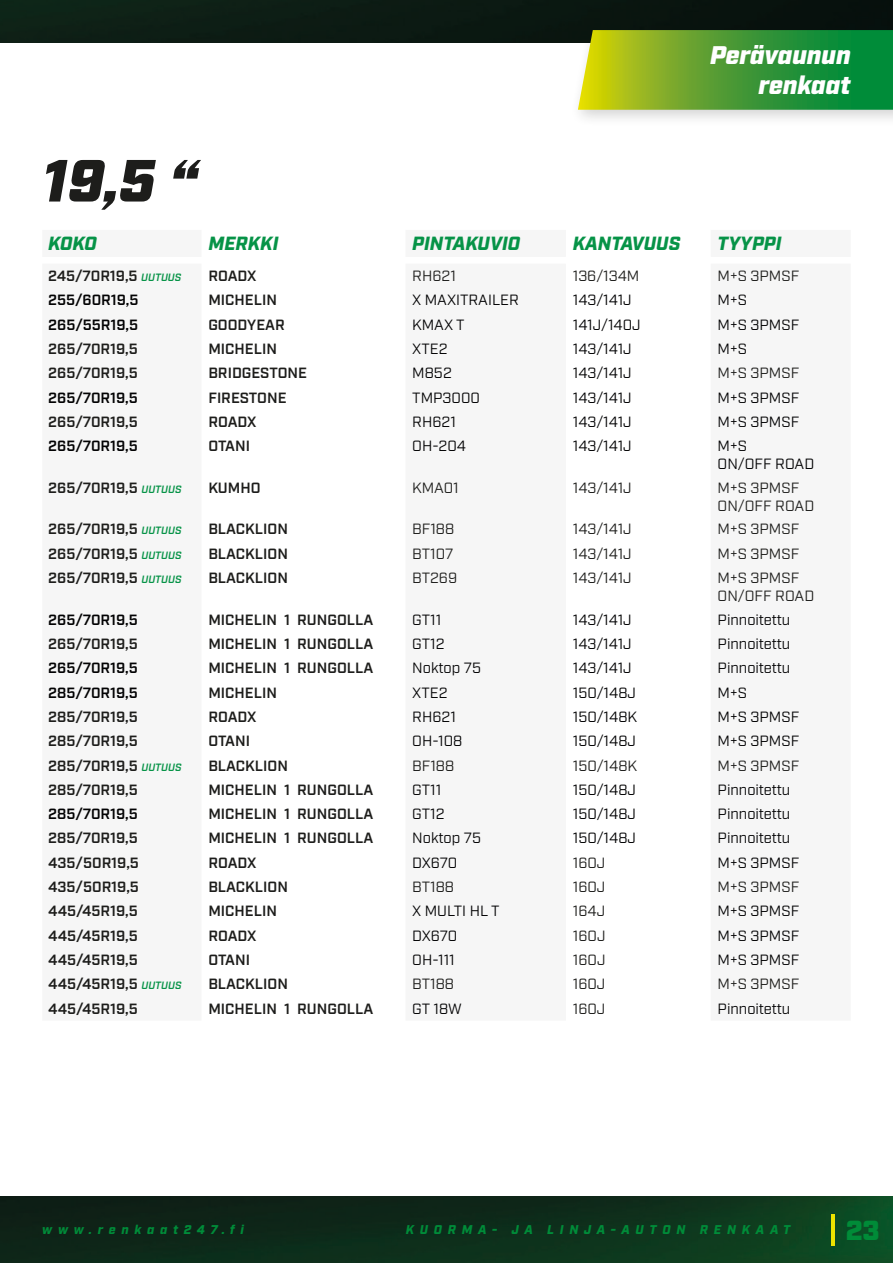
<style>
.page{position:relative;width:893px;height:1263px;background:#fff}
.page>*{position:absolute;margin:0;border:0;box-sizing:border-box;transform-origin:0 0}
.t1{font:italic 900 59.4px "Industry";color:#1d1d1b}
.t2{font:900 27.6px "Industry";color:#008b38}
.t3{font:italic 900 25.5px "Industry";color:#fff}
.t4{font:italic 900 19.05px "Industry";color:#069347}
.t5{font:600 14.85px "Industry";color:#1d1d1b}
.t6{font:14.85px/17.9px "Industry";color:#020203}
.t7{font:14.85px/17.9px "Industry";color:#1d1d1b}
.t8{font:600 14.85px "Industry";color:#020203}
.t9{font:italic 900 12.75px "Industry";letter-spacing:.45em;color:#008c39}
.s1{font-style:italic;font-size:10.65px;color:#069347}
</style>
<div class="page">
<img style="left:0;top:1197px;width:893px;height:66px">
<img style="left:0;top:0;width:893px;height:42px">
<div style="left:570px;top:22px;width:323px;height:105px;background:#1d1d1b;opacity:.2"></div>
<svg style="left:578px;top:30px;width:315px;height:80px;background:#54a131"></svg>
<hr style="left:831px;top:1214px;width:3px;height:32px;background:#ece300">
<p class="t1" style="left:42px;top:145px;width:157px">19,5 “</p>
<p class="t3" style="left:710px;top:39px;width:142px">Perävaunun</p>
<p class="t3" style="left:759px;top:70px;width:94px">renkaat</p>
<p class="t4" style="left:48px;top:232px;width:50px">KOKO</p>
<p class="t4" style="left:208px;top:232px;width:72px">MERKKI</p>
<p class="t4" style="left:412px;top:232px;width:109px">PINTAKUVIO</p>
<p class="t4" style="left:573px;top:232px;width:109px">KANTAVUUS</p>
<p class="t4" style="left:718px;top:232px;width:65px">TYYPPI</p>
<p class="t5" style="left:48px;top:267px;width:135px">245/70R19,5 <span class="s1">UUTUUS</span></p>
<p class="t5" style="left:208px;top:267px;width:50px">ROADX</p>
<p class="t7" style="left:412px;top:267px;width:45px">RH621</p>
<p class="t7" style="left:573px;top:267px;width:68px">136/134M</p>
<p class="t7" style="left:718px;top:267px;width:83px">M+S 3PMSF</p>
<p class="t8" style="left:48px;top:291px;width:92px">255/60R19,5</p>
<p class="t5" style="left:208px;top:291px;width:70px">MICHELIN</p>
<p class="t6" style="left:412px;top:292px;width:108px">X MAXITRAILER</p>
<p class="t6" style="left:573px;top:292px;width:60px">143/141J</p>
<p class="t6" style="left:718px;top:292px;width:31px">M+S</p>
<p class="t8" style="left:48px;top:316px;width:91px">265/55R19,5</p>
<p class="t5" style="left:208px;top:316px;width:78px">GOODYEAR</p>
<p class="t6" style="left:412px;top:316px;width:54px">KMAX T</p>
<p class="t6" style="left:573px;top:316px;width:69px">141J/140J</p>
<p class="t6" style="left:718px;top:316px;width:83px">M+S 3PMSF</p>
<p class="t5" style="left:48px;top:340px;width:91px">265/70R19,5</p>
<p class="t5" style="left:208px;top:340px;width:70px">MICHELIN</p>
<p class="t6" style="left:412px;top:340px;width:37px">XTE2</p>
<p class="t6" style="left:573px;top:340px;width:60px">143/141J</p>
<p class="t6" style="left:718px;top:340px;width:31px">M+S</p>
<p class="t5" style="left:48px;top:364px;width:91px">265/70R19,5</p>
<p class="t5" style="left:208px;top:364px;width:100px">BRIDGESTONE</p>
<p class="t6" style="left:412px;top:364px;width:41px">M852</p>
<p class="t6" style="left:573px;top:364px;width:60px">143/141J</p>
<p class="t7" style="left:718px;top:364px;width:83px">M+S 3PMSF</p>
<p class="t8" style="left:48px;top:389px;width:91px">265/70R19,5</p>
<p class="t5" style="left:208px;top:389px;width:80px">FIRESTONE</p>
<p class="t6" style="left:412px;top:389px;width:69px">TMP3000</p>
<p class="t6" style="left:573px;top:389px;width:60px">143/141J</p>
<p class="t6" style="left:718px;top:389px;width:83px">M+S 3PMSF</p>
<p class="t5" style="left:48px;top:413px;width:91px">265/70R19,5</p>
<p class="t5" style="left:208px;top:413px;width:50px">ROADX</p>
<p class="t6" style="left:412px;top:413px;width:45px">RH621</p>
<p class="t6" style="left:573px;top:413px;width:60px">143/141J</p>
<p class="t6" style="left:718px;top:413px;width:83px">M+S 3PMSF</p>
<p class="t8" style="left:48px;top:437px;width:91px">265/70R19,5</p>
<p class="t5" style="left:208px;top:437px;width:43px">OTANI</p>
<p class="t6" style="left:412px;top:437px;width:55px">OH-204</p>
<p class="t6" style="left:573px;top:437px;width:60px">143/141J</p>
<p class="t6" style="left:718px;top:437px;width:98px">M+S<br>ON/OFF ROAD</p>
<p class="t5" style="left:48px;top:479px;width:135px">265/70R19,5 <span class="s1">UUTUUS</span></p>
<p class="t5" style="left:208px;top:479px;width:54px">KUMHO</p>
<p class="t7" style="left:412px;top:479px;width:48px">KMA01</p>
<p class="t7" style="left:573px;top:479px;width:60px">143/141J</p>
<p class="t7" style="left:718px;top:479px;width:98px">M+S 3PMSF<br>ON/OFF ROAD</p>
<p class="t5" style="left:48px;top:520px;width:135px">265/70R19,5 <span class="s1">UUTUUS</span></p>
<p class="t5" style="left:208px;top:520px;width:81px">BLACKLION</p>
<p class="t7" style="left:412px;top:521px;width:43px">BF188</p>
<p class="t7" style="left:573px;top:521px;width:60px">143/141J</p>
<p class="t7" style="left:718px;top:521px;width:83px">M+S 3PMSF</p>
<p class="t5" style="left:48px;top:545px;width:135px">265/70R19,5 <span class="s1">UUTUUS</span></p>
<p class="t5" style="left:208px;top:545px;width:81px">BLACKLION</p>
<p class="t7" style="left:412px;top:545px;width:42px">BT107</p>
<p class="t7" style="left:573px;top:545px;width:60px">143/141J</p>
<p class="t7" style="left:718px;top:545px;width:83px">M+S 3PMSF</p>
<p class="t5" style="left:48px;top:569px;width:135px">265/70R19,5 <span class="s1">UUTUUS</span></p>
<p class="t5" style="left:208px;top:569px;width:81px">BLACKLION</p>
<p class="t7" style="left:412px;top:569px;width:46px">BT269</p>
<p class="t7" style="left:573px;top:569px;width:60px">143/141J</p>
<p class="t7" style="left:718px;top:569px;width:98px">M+S 3PMSF<br>ON/OFF ROAD</p>
<p class="t8" style="left:48px;top:611px;width:91px">265/70R19,5</p>
<p class="t5" style="left:208px;top:611px;width:166px">MICHELIN 1 RUNGOLLA</p>
<p class="t6" style="left:412px;top:611px;width:31px">GT11</p>
<p class="t6" style="left:573px;top:611px;width:60px">143/141J</p>
<p class="t6" style="left:718px;top:611px;width:74px">Pinnoitettu</p>
<p class="t5" style="left:48px;top:635px;width:91px">265/70R19,5</p>
<p class="t5" style="left:208px;top:635px;width:166px">MICHELIN 1 RUNGOLLA</p>
<p class="t6" style="left:412px;top:635px;width:34px">GT12</p>
<p class="t6" style="left:573px;top:635px;width:60px">143/141J</p>
<p class="t6" style="left:718px;top:635px;width:74px">Pinnoitettu</p>
<p class="t8" style="left:48px;top:659px;width:91px">265/70R19,5</p>
<p class="t5" style="left:208px;top:659px;width:166px">MICHELIN 1 RUNGOLLA</p>
<p class="t6" style="left:412px;top:659px;width:70px">Noktop 75</p>
<p class="t6" style="left:573px;top:659px;width:60px">143/141J</p>
<p class="t6" style="left:718px;top:659px;width:74px">Pinnoitettu</p>
<p class="t8" style="left:48px;top:684px;width:91px">285/70R19,5</p>
<p class="t5" style="left:208px;top:684px;width:70px">MICHELIN</p>
<p class="t6" style="left:412px;top:684px;width:37px">XTE2</p>
<p class="t6" style="left:573px;top:684px;width:65px">150/148J</p>
<p class="t6" style="left:718px;top:684px;width:31px">M+S</p>
<p class="t5" style="left:48px;top:708px;width:91px">285/70R19,5</p>
<p class="t5" style="left:208px;top:708px;width:50px">ROADX</p>
<p class="t6" style="left:412px;top:708px;width:45px">RH621</p>
<p class="t6" style="left:573px;top:708px;width:66px">150/148K</p>
<p class="t6" style="left:718px;top:708px;width:83px">M+S 3PMSF</p>
<p class="t5" style="left:48px;top:732px;width:91px">285/70R19,5</p>
<p class="t5" style="left:208px;top:732px;width:43px">OTANI</p>
<p class="t6" style="left:412px;top:732px;width:52px">OH-108</p>
<p class="t6" style="left:573px;top:732px;width:65px">150/148J</p>
<p class="t6" style="left:718px;top:732px;width:83px">M+S 3PMSF</p>
<p class="t5" style="left:48px;top:756px;width:135px">285/70R19,5 <span class="s1">UUTUUS</span></p>
<p class="t5" style="left:208px;top:756px;width:81px">BLACKLION</p>
<p class="t7" style="left:412px;top:757px;width:43px">BF188</p>
<p class="t7" style="left:573px;top:757px;width:66px">150/148K</p>
<p class="t7" style="left:718px;top:757px;width:83px">M+S 3PMSF</p>
<p class="t5" style="left:48px;top:781px;width:91px">285/70R19,5</p>
<p class="t5" style="left:208px;top:781px;width:166px">MICHELIN 1 RUNGOLLA</p>
<p class="t6" style="left:412px;top:781px;width:31px">GT11</p>
<p class="t6" style="left:573px;top:781px;width:65px">150/148J</p>
<p class="t6" style="left:718px;top:781px;width:74px">Pinnoitettu</p>
<p class="t8" style="left:48px;top:805px;width:91px">285/70R19,5</p>
<p class="t5" style="left:208px;top:805px;width:166px">MICHELIN 1 RUNGOLLA</p>
<p class="t6" style="left:412px;top:805px;width:34px">GT12</p>
<p class="t6" style="left:573px;top:805px;width:65px">150/148J</p>
<p class="t6" style="left:718px;top:805px;width:74px">Pinnoitettu</p>
<p class="t5" style="left:48px;top:829px;width:91px">285/70R19,5</p>
<p class="t5" style="left:208px;top:829px;width:166px">MICHELIN 1 RUNGOLLA</p>
<p class="t6" style="left:412px;top:830px;width:70px">Noktop 75</p>
<p class="t6" style="left:573px;top:830px;width:65px">150/148J</p>
<p class="t6" style="left:718px;top:830px;width:74px">Pinnoitettu</p>
<p class="t5" style="left:48px;top:854px;width:92px">435/50R19,5</p>
<p class="t5" style="left:208px;top:854px;width:50px">ROADX</p>
<p class="t6" style="left:412px;top:854px;width:46px">DX670</p>
<p class="t7" style="left:573px;top:854px;width:34px">160J</p>
<p class="t6" style="left:718px;top:854px;width:83px">M+S 3PMSF</p>
<p class="t5" style="left:48px;top:878px;width:92px">435/50R19,5</p>
<p class="t5" style="left:208px;top:878px;width:81px">BLACKLION</p>
<p class="t7" style="left:412px;top:878px;width:43px">BT188</p>
<p class="t7" style="left:573px;top:878px;width:34px">160J</p>
<p class="t7" style="left:718px;top:878px;width:83px">M+S 3PMSF</p>
<p class="t5" style="left:48px;top:902px;width:91px">445/45R19,5</p>
<p class="t5" style="left:208px;top:902px;width:70px">MICHELIN</p>
<p class="t6" style="left:412px;top:903px;width:89px">X MULTI HL T</p>
<p class="t7" style="left:573px;top:903px;width:34px">164J</p>
<p class="t6" style="left:718px;top:903px;width:83px">M+S 3PMSF</p>
<p class="t5" style="left:48px;top:927px;width:91px">445/45R19,5</p>
<p class="t5" style="left:208px;top:927px;width:50px">ROADX</p>
<p class="t6" style="left:412px;top:927px;width:46px">DX670</p>
<p class="t7" style="left:573px;top:927px;width:34px">160J</p>
<p class="t6" style="left:718px;top:927px;width:83px">M+S 3PMSF</p>
<p class="t5" style="left:48px;top:951px;width:91px">445/45R19,5</p>
<p class="t5" style="left:208px;top:951px;width:43px">OTANI</p>
<p class="t6" style="left:412px;top:951px;width:44px">OH-111</p>
<p class="t7" style="left:573px;top:951px;width:34px">160J</p>
<p class="t6" style="left:718px;top:951px;width:83px">M+S 3PMSF</p>
<p class="t5" style="left:48px;top:975px;width:135px">445/45R19,5 <span class="s1">UUTUUS</span></p>
<p class="t5" style="left:208px;top:975px;width:81px">BLACKLION</p>
<p class="t7" style="left:412px;top:975px;width:43px">BT188</p>
<p class="t7" style="left:573px;top:975px;width:34px">160J</p>
<p class="t7" style="left:718px;top:975px;width:83px">M+S 3PMSF</p>
<p class="t5" style="left:48px;top:1000px;width:91px">445/45R19,5</p>
<p class="t5" style="left:208px;top:1000px;width:166px">MICHELIN 1 RUNGOLLA</p>
<p class="t6" style="left:412px;top:1000px;width:51px">GT 18W</p>
<p class="t7" style="left:573px;top:1000px;width:34px">160J</p>
<p class="t6" style="left:718px;top:1000px;width:74px">Pinnoitettu</p>
<p class="t9" style="left:42px;top:1222px;width:203px">www.renkaat247.fi</p>
<p class="t9" style="left:406px;top:1222px;width:386px">KUORMA- JA LINJA-AUTON RENKAAT</p>
<h2 class="t2" style="left:846px;top:1213px;width:35px">23</h2>
</div>
